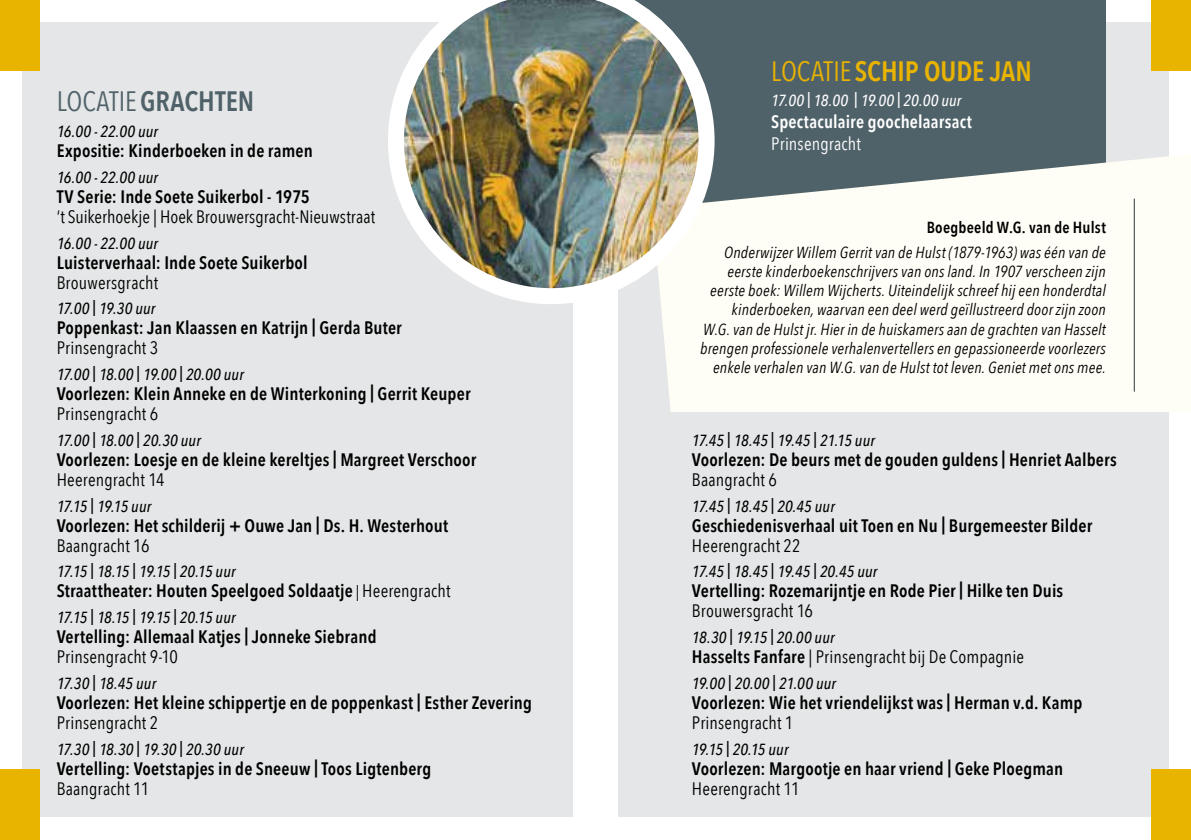
<style>
.page{position:relative;width:1191px;height:840px;background:#fff}
.page>*{position:absolute;margin:0;border:0;box-sizing:border-box;transform-origin:0 0}
.t1{font:600 28px "Avenir Next Condensed";letter-spacing:-.005em;color:#e9b400}
.t2{font:600 28px "Avenir Next Condensed";color:#506269}
.t3{font:600 18px "Avenir Next Condensed";letter-spacing:.01em;color:#000}
.t4{font:18px "Avenir Next Condensed";letter-spacing:.01em;color:#000}
.t5{font:600 18px "Avenir Next Condensed";letter-spacing:.01em;color:#fff}
.t6{font:18px "Avenir Next Condensed";letter-spacing:.01em;color:#fff}
.t7{font:italic 16px/19.2px "Avenir Next Condensed";letter-spacing:.01em;color:#000;text-align:right}
.t8{font:italic 500 16px "Avenir Next Condensed";letter-spacing:.005em;color:#000}
.t9{font:italic 500 16px "Avenir Next Condensed";letter-spacing:-.03em;color:#000}
.t10{font:italic 500 16px "Avenir Next Condensed";letter-spacing:.01em;color:#fff}
.t11{font:600 16px "Avenir Next Condensed";letter-spacing:.015em;color:#000}
.t12{font:italic 500 16px "Avenir Next Condensed";letter-spacing:-.015em;color:#000}
.s1{font-weight:400}
.s2{font-weight:400;font-style:italic;font-size:16px}
.s3{font-weight:600}
</style>
<div class="page">
<div style="left:23px;top:23px;width:550px;height:793px;background:#e5e6e7"></div>
<div style="left:618px;top:23px;width:550px;height:793px;background:#e5e6e7"></div>
<div style="left:0;top:0;width:40px;height:71px;background:#e9b400"></div>
<div style="left:1151px;top:0;width:40px;height:71px;background:#e9b400"></div>
<div style="left:0;top:769px;width:40px;height:70px;background:#e9b400"></div>
<div style="left:1151px;top:769px;width:40px;height:70px;background:#e9b400"></div>
<div style="left:539px;top:0;width:567px;height:217px;background:#506269"></div>
<svg style="left:661px;top:154px;width:508px;height:258px;background:#eeefe8"></svg>
<hr style="left:1133px;top:198px;width:1px;height:193px;background:#2c383b">
<img style="left:388px;top:0;width:326px;height:304px">
<h1 class="t2" style="left:57px;top:77px;width:199px"><span class="s1">LOCATIE</span>GRACHTEN</h1>
<p class="t8" style="left:57px;top:122px;width:103px">16.00 - 22.00 uur</p>
<p class="t3" style="left:57px;top:135px;width:258px">Expositie: Kinderboeken in de ramen</p>
<p class="t8" style="left:57px;top:167px;width:103px">16.00 - 22.00 uur</p>
<p class="t3" style="left:57px;top:181px;width:255px">TV Serie: Inde Soete Suikerbol - 1975</p>
<p class="t4" style="left:57px;top:201px;width:320px">‘t Suikerhoekje | Hoek Brouwersgracht-Nieuwstraat</p>
<p class="t8" style="left:57px;top:233px;width:103px">16.00 - 22.00 uur</p>
<p class="t3" style="left:57px;top:246px;width:252px">Luisterverhaal: Inde Soete Suikerbol</p>
<p class="t4" style="left:57px;top:267px;width:103px">Brouwersgracht</p>
<p class="t8" style="left:57px;top:299px;width:100px">17.00 | 19.30 uur</p>
<p class="t3" style="left:57px;top:312px;width:347px">Poppenkast: Jan Klaassen en Katrijn | Gerda Buter</p>
<p class="t4" style="left:57px;top:332px;width:103px">Prinsengracht 3</p>
<p class="t8" style="left:57px;top:364px;width:188px">17.00 | 18.00 | 19.00 | 20.00 uur</p>
<p class="t3" style="left:57px;top:378px;width:415px">Voorlezen: Klein Anneke en de Winterkoning | Gerrit Keuper</p>
<p class="t4" style="left:57px;top:398px;width:103px">Prinsengracht 6</p>
<p class="t8" style="left:57px;top:430px;width:146px">17.00 | 18.00 | 20.30 uur</p>
<p class="t3" style="left:57px;top:444px;width:421px">Voorlezen: Loesje en de kleine kereltjes | Margreet Verschoor</p>
<p class="t4" style="left:57px;top:464px;width:109px">Heerengracht 14</p>
<p class="t9" style="left:57px;top:496px;width:96px">17.15 | 19.15 uur</p>
<p class="t3" style="left:57px;top:509px;width:393px">Voorlezen: Het schilderij + Ouwe Jan | Ds. H. Westerhout</p>
<p class="t4" style="left:57px;top:529px;width:94px">Baangracht 16</p>
<p class="t9" style="left:57px;top:561px;width:180px">17.15 | 18.15 | 19.15 | 20.15 uur</p>
<p class="t3" style="left:57px;top:575px;width:395px">Straattheater: Houten Speelgoed Soldaatje <span class="s2">|</span> <span class="s1">Heerengracht</span></p>
<p class="t9" style="left:57px;top:607px;width:180px">17.15 | 18.15 | 19.15 | 20.15 uur</p>
<p class="t3" style="left:57px;top:621px;width:321px">Vertelling: Allemaal Katjes | Jonneke Siebrand</p>
<p class="t4" style="left:57px;top:641px;width:123px">Prinsengracht 9-10</p>
<p class="t8" style="left:57px;top:673px;width:101px">17.30 | 18.45 uur</p>
<p class="t3" style="left:57px;top:686px;width:477px">Voorlezen: Het kleine schippertje en de poppenkast | Esther Zevering</p>
<p class="t4" style="left:57px;top:706px;width:103px">Prinsengracht 2</p>
<p class="t8" style="left:57px;top:738px;width:189px">17.30 | 18.30 | 19.30 | 20.30 uur</p>
<p class="t3" style="left:57px;top:752px;width:376px">Vertelling: Voetstapjes in de Sneeuw | Toos Ligtenberg</p>
<p class="t4" style="left:57px;top:772px;width:94px">Baangracht 11</p>
<h1 class="t1" style="left:771px;top:47px;width:262px"><span class="s1">LOCATIE</span> SCHIP OUDE JAN</h1>
<p class="t10" style="left:771px;top:91px;width:191px">17.00 | 18.00 | 19.00 | 20.00 uur</p>
<p class="t5" style="left:771px;top:106px;width:202px">Spectaculaire goochelaarsact</p>
<p class="t6" style="left:771px;top:128px;width:91px">Prinsengracht</p>
<p class="t11" style="left:926px;top:213px;width:181px">Boegbeeld W.G. van de Hulst</p>
<p class="t7" style="left:700px;top:242px;width:407px">Onderwijzer Willem Gerrit van de Hulst (1879-1963) was één van de eerste kinderboekenschrijvers van ons land. In 1907 verscheen zijn eerste boek: Willem Wijcherts. Uiteindelijk schreef hij een honderdtal kinderboeken, waarvan een deel werd geïllustreerd door zijn zoon<br>W.G. van de Hulst jr. Hier in de huiskamers aan de grachten van Hasselt brengen professionele verhalenvertellers en gepassioneerde voorlezers enkele verhalen van W.G. van de Hulst tot leven. Geniet met ons mee.</p>
<p class="t8" style="left:692px;top:430px;width:184px">17.45 | 18.45 | 19.45 | 21.15 uur</p>
<p class="t3" style="left:692px;top:444px;width:426px">Voorlezen: De beurs met de gouden guldens | Henriet Aalbers</p>
<p class="t4" style="left:692px;top:464px;width:86px">Baangracht 6</p>
<p class="t8" style="left:692px;top:496px;width:144px">17.45 | 18.45 | 20.45 uur</p>
<p class="t3" style="left:692px;top:509px;width:402px">Geschiedenisverhaal uit Toen en Nu | Burgemeester Bilder</p>
<p class="t4" style="left:692px;top:529px;width:110px">Heerengracht 22</p>
<p class="t8" style="left:692px;top:561px;width:187px">17.45 | 18.45 | 19.45 | 20.45 uur</p>
<p class="t3" style="left:692px;top:575px;width:373px">Vertelling: Rozemarijntje en Rode Pier | Hilke ten Duis</p>
<p class="t4" style="left:692px;top:595px;width:123px">Brouwersgracht 16</p>
<p class="t8" style="left:692px;top:627px;width:144px">18.30 | 19.15 | 20.00 uur</p>
<p class="t4" style="left:692px;top:641px;width:334px"><span class="s3">Hasselts Fanfare</span> | Prinsengracht bij De Compagnie</p>
<p class="t8" style="left:692px;top:673px;width:146px">19.00 | 20.00 | 21.00 uur</p>
<p class="t3" style="left:692px;top:686px;width:392px">Voorlezen: Wie het vriendelijkst was | Herman v.d. Kamp</p>
<p class="t4" style="left:692px;top:706px;width:103px">Prinsengracht 1</p>
<p class="t12" style="left:692px;top:738px;width:98px">19.15 | 20.15 uur</p>
<p class="t3" style="left:692px;top:752px;width:373px">Voorlezen: Margootje en haar vriend | Geke Ploegman</p>
<p class="t4" style="left:692px;top:772px;width:109px">Heerengracht 11</p>
</div>
